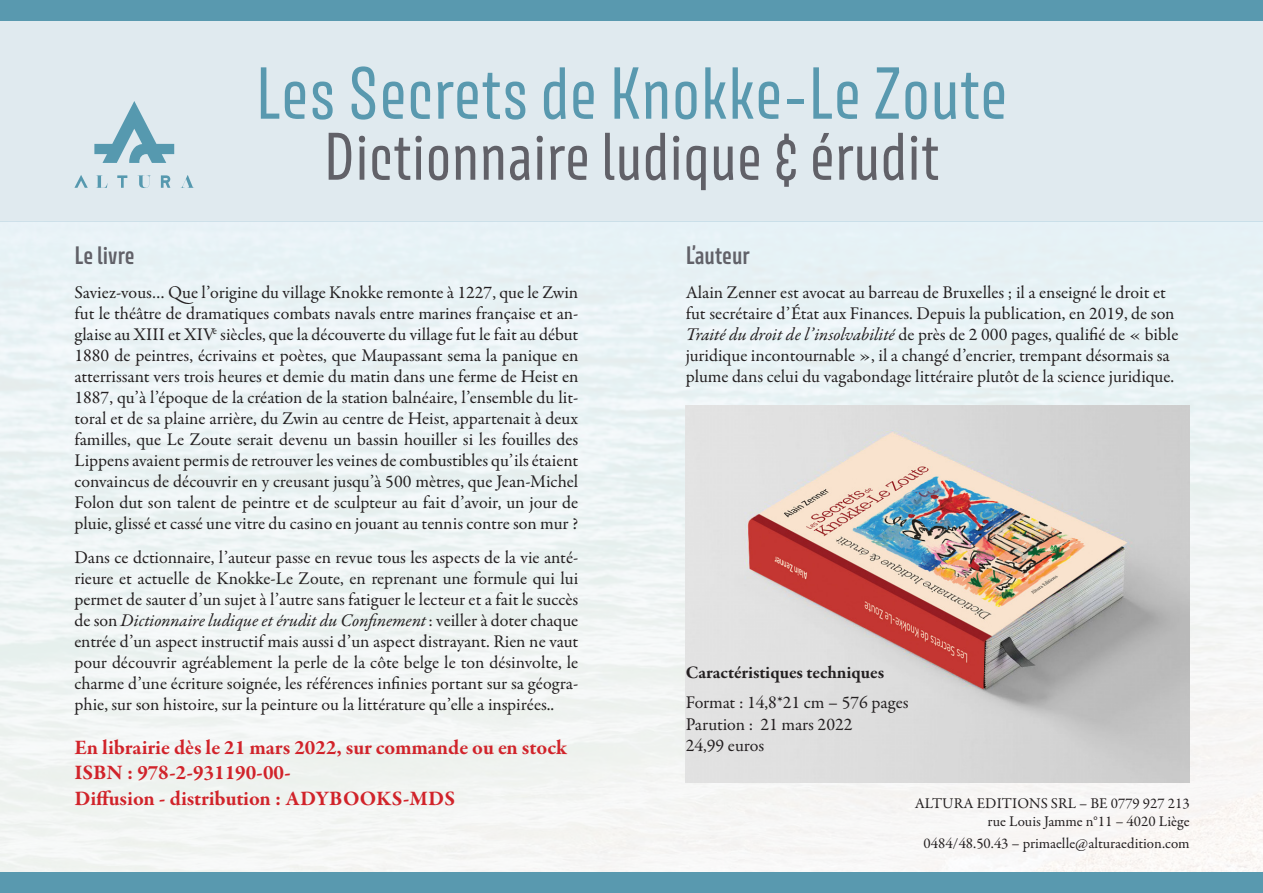
<style>
.page{position:relative;width:1263px;height:893px;background:#5999af}
.page>*{position:absolute;margin:0;border:0;box-sizing:border-box;transform-origin:0 0}
.SPA_ARGU{font:65.7px "Avory I Latn";color:#5999af}
.SPA_ARGU-2{font:60px "Avory I Latn";color:#616168}
.SPA_ARGU-3{font:600 22.5px "Avory I Latn";color:#616168}
.t1{font:700 21px "Garamond Premr Pro";color:#d1232a}
.SPA_ARGU-4{font:18px/21px "Garamond Premr Pro";color:#231f20;text-align:justify}
.SPA_CT{font:18px/21.6px "Garamond Premr Pro";color:#231f20}
.SPA_CT-2{font:700 18px "Garamond Premr Pro";letter-spacing:-.005em;color:#231f20}
.t2{font:15px "Garamond Premr Pro";color:#231f20}
.s1{font-style:italic}
</style>
<div class="page">
<div style="left:0;top:21px;width:1263px;height:201px;background:#e0eaef"></div>
<img style="left:0;top:222px;width:1263px;height:650px">
<svg style="left:94px;top:101px;width:80px;height:62px"></svg>
<svg style="left:74px;top:175px;width:14px;height:13px"></svg>
<svg style="left:117px;top:175px;width:10px;height:13px"></svg>
<svg style="left:161px;top:175px;width:9px;height:13px"></svg>
<svg style="left:96px;top:175px;width:12px;height:13px"></svg>
<svg style="left:137px;top:175px;width:14px;height:13px"></svg>
<svg style="left:181px;top:175px;width:13px;height:13px"></svg>
<img style="left:686px;top:405px;width:503px;height:377px">
<p class="SPA_ARGU" style="left:255px;top:52px;width:754px">Les Secrets de Knokke-Le Zoute</p>
<p class="SPA_ARGU-2" style="left:324px;top:119px;width:617px">Dictionnaire ludique &amp; érudit</p>
<p class="SPA_ARGU-3" style="left:74px;top:241px;width:62px">Le livre</p>
<p class="SPA_ARGU-4" style="left:74px;top:282px;width:505px">Saviez-vous… Que l’origine du village Knokke remonte à 1227, que le Zwin fut le théâtre de dramatiques combats navals entre marines française et an&shy;glaise au XIII et XIV<sup>e</sup> siècles, que la découverte du village fut le fait au début 1880 de peintres, écrivains et poètes, que Maupassant sema la panique en atterrissant vers trois heures et demie du matin dans une ferme de Heist en 1887, qu’à l’époque de la création de la station balnéaire, l’ensemble du lit&shy;toral et de sa plaine arrière, du Zwin au centre de Heist, appartenait à deux familles, que Le Zoute serait devenu un bassin houiller si les fouilles des Lippens avaient permis de retrouver les veines de combustibles qu’ils étaient convaincus de découvrir en y creusant jusqu’à 500 mètres, que Jean-Michel Folon dut son talent de peintre et de sculpteur au fait d’avoir, un jour de pluie, glissé et cassé une vitre du casino en jouant au tennis contre son mur ?</p>
<p class="SPA_ARGU-4" style="left:74px;top:547px;width:505px">Dans ce dctionnaire, l’auteur passe en revue tous les aspects de la vie anté&shy;rieure et actuelle de Knokke-Le Zoute, en reprenant une formule qui lui permet de sauter d’un sujet à l’autre sans fatiguer le lecteur et a fait le succès de son <span class="s1">Dictionnaire ludique et érudit du Confinement</span>: veiller à doter chaque entrée d’un aspect instructif mais aussi d’un aspect distrayant. Rien ne vaut pour découvrir agréablement la perle de la côte belge le ton désinvolte, le charme d’une écriture soignée, les références infinies portant sur sa géogra&shy;phie, sur son histoire, sur la peinture ou la littérature qu’elle a inspirées..</p>
<p class="SPA_ARGU-3" style="left:686px;top:241px;width:65px">L’auteur</p>
<p class="SPA_ARGU-4" style="left:686px;top:282px;width:494px;text-align:left">Alain Zenner est avocat au barreau de Bruxelles ; il a enseigné le droit et fut secrétaire d’État aux Finances. Depuis la publication, en 2019, de son <span class="s1">Traité du droit de l’insolvabilité</span> de près de 2 000 pages, qualifié de « bible juridique incontournable », il a changé d’encrier, trempant désormais sa plume dans celui du vagabondage littéraire plutôt de la science juridique.</p>
<p class="SPA_CT-2" style="left:686px;top:661px;width:200px">Caractéristiques techniques</p>
<p class="SPA_CT" style="left:686px;top:692px;width:224px">Format : 14,8*21 cm – 576 pages<br>Parution : 21 mars 2022</p>
<p class="t1" style="left:74px;top:735px;width:494px">En librairie dès le 21 mars 2022, sur commande ou en stock</p>
<p class="SPA_CT" style="left:686px;top:735px;width:80px">24,99 euros</p>
<p class="t1" style="left:74px;top:760px;width:218px">ISBN : 978-2-931190-00-</p>
<p class="t1" style="left:74px;top:785px;width:382px">Diffusion - distribution : ADYBOOKS-MDS</p>
<p class="t2" style="left:915px;top:794px;width:276px">ALTURA EDITIONS SRL – BE 0779 927 213</p>
<p class="t2" style="left:987px;top:812px;width:204px">rue Louis Jamme n°11 – 4020 Liège</p>
<p class="t2" style="left:923px;top:834px;width:268px">0484/48.50.43 – primaelle@alturaedition.com</p>
</div>
